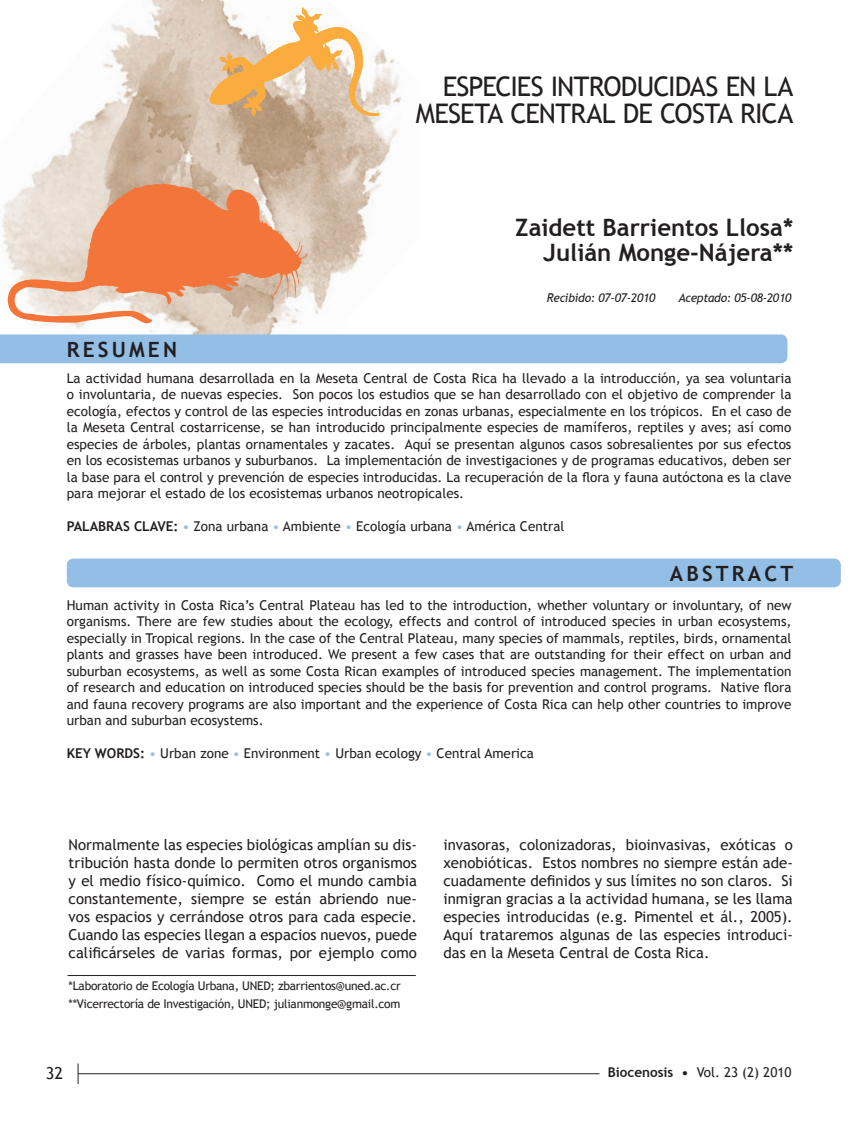
<style>
.page{position:relative;width:864px;height:1134px;background:#fff}
.page>*{position:absolute;margin:0;border:0;box-sizing:border-box;transform-origin:0 0}
.Titulo{font:27px "Trebuchet MS";letter-spacing:-.03em;color:#231f20}
.Autores{font:700 24px "Trebuchet MS";color:#231f20}
.Abstract_titulo{font:700 21px "Trebuchet MS";letter-spacing:.15em;color:#231f20}
.KeyWords{font:700 21px "Trebuchet MS";letter-spacing:.15em;color:#231f20}
.t1{font:16.5px "Trebuchet MS";color:#231f20}
.t2{font:15px/18.1px "Trebuchet MS";color:#231f20;text-align:justify}
.KeyWords-2{font:13.5px/16.5px "Trebuchet MS";color:#231f20;text-align:justify}
.Titulo-2{font:12px "Trebuchet MS";letter-spacing:-.02em;color:#231f20}
.Titulo-3{font:italic 12px "Trebuchet MS";letter-spacing:-.02em;color:#231f20}
.s1{font-weight:700}
.s2{color:#93bee5}
</style>
<div class="page">
<svg style="left:78px;top:1064px;width:1px;height:20px"></svg>
<hr style="left:78px;top:1073px;width:521px;height:1px;background:#231f20">
<img style="left:2px;top:0;width:400px;height:334px">
<svg style="left:6px;top:184px;width:302px;height:144px"></svg>
<svg style="left:210px;top:7px;width:169px;height:110px"></svg>
<div style="left:67px;top:559px;width:774px;height:28px;background:#93bee5;border-radius:7px"></div>
<div style="left:0;top:334px;width:787px;height:29px;background:#93bee5"></div>
<hr style="left:68px;top:975px;width:348px;height:1px;background:#231f20">
<p class="Titulo" style="left:443px;top:70px;width:352px">ESPECIES INTRODUCIDAS EN LA</p>
<p class="Titulo" style="left:416px;top:97px;width:379px">MESETA CENTRAL DE COSTA RICA</p>
<p class="Autores" style="left:515px;top:212px;width:280px">Zaidett Barrientos Llosa*</p>
<p class="Autores" style="left:543px;top:238px;width:252px">Julián Monge-Nájera**</p>
<p class="KeyWords" style="left:67px;top:336px;width:112px">RESUMEN</p>
<p class="Titulo-3" style="left:547px;top:291px;width:110px">Recibido: 07-07-2010</p>
<p class="Titulo-3" style="left:678px;top:291px;width:115px">Aceptado: 05-08-2010</p>
<p class="KeyWords-2" style="left:67px;top:370px;width:726px">La actividad humana desarrollada en la Meseta Central de Costa Rica ha llevado a la introducción, ya sea voluntaria o involuntaria, de nuevas especies. Son pocos los estudios que se han desarrollado con el objetivo de comprender la ecología, efectos y control de las especies introducidas en zonas urbanas, especialmente en los trópicos. En el caso de la Meseta Central costarricense, se han introducido principalmente especies de mamíferos, reptiles y aves; así como especies de árboles, plantas ornamentales y zacates. Aquí se presentan algunos casos sobresalientes por sus efectos en los ecosistemas urbanos y suburbanos. La implementación de investigaciones y de programas educativos, deben ser la base para el control y prevención de especies introducidas. La recuperación de la flora y fauna autóctona es la clave para mejorar el estado de los ecosistemas urbanos neotropicales.</p>
<p class="KeyWords-2" style="left:67px;top:519px;width:499px"><span class="s1">PALABRAS CLAVE:</span> <span class="s2">•</span> Zona urbana <span class="s2">•</span> Ambiente <span class="s2">•</span> Ecología urbana <span class="s2">•</span> América Central</p>
<p class="Abstract_titulo" style="left:670px;top:560px;width:125px">ABSTRACT</p>
<p class="KeyWords-2" style="left:67px;top:597px;width:726px">Human activity in Costa Rica’s Central Plateau has led to the introduction, whether voluntary or involuntary, of new organisms. There are few studies about the ecology, effects and control of introduced species in urban ecosystems, especially in Tropical regions. In the case of the Central Plateau, many species of mammals, reptiles, birds, ornamental plants and grasses have been introduced. We present a few cases that are outstanding for their effect on urban and suburban ecosystems, as well as some Costa Rican examples of introduced species management. The implementation of research and education on introduced species should be the basis for prevention and control programs. Native flora and fauna recovery programs are also important and the experience of Costa Rica can help other countries to improve urban and suburban ecosystems.</p>
<p class="KeyWords-2" style="left:67px;top:745px;width:469px"><span class="s1">KEY WORDS:</span> <span class="s2">•</span> Urban zone <span class="s2">•</span> Environment <span class="s2">•</span> Urban ecology <span class="s2">•</span> Central America</p>
<p class="t2" style="left:69px;top:836px;width:350px">Normalmente las especies biológicas amplían su dis&shy;tribución hasta donde lo permiten otros organismos y el medio físico-químico. Como el mundo cambia constantemente, siempre se están abriendo nue&shy;vos espacios y cerrándose otros para cada especie.<br>Cuando las especies llegan a espacios nuevos, puede calificárseles de varias formas, por ejemplo como</p>
<p class="t2" style="left:443px;top:836px;width:351px">invasoras, colonizadoras, bioinvasivas, exóticas o xenobióticas. Estos nombres no siempre están ade&shy;cuadamente definidos y sus límites no son claros. Si inmigran gracias a la actividad humana, se les llama especies introducidas (e.g. Pimentel et ál., 2005).<br>Aquí trataremos algunas de las especies introduci&shy;das en la Meseta Central de Costa Rica.</p>
<p class="Titulo-2" style="left:69px;top:978px;width:334px">*Laboratorio de Ecología Urbana, UNED; zbarrientos@uned.ac.cr</p>
<p class="Titulo-2" style="left:69px;top:996px;width:333px">**Vicerrectoría de Investigación, UNED; julianmonge@gmail.com</p>
<p class="t1" style="left:46px;top:1064px;width:19px">32</p>
<p class="KeyWords-2" style="left:608px;top:1065px;width:185px"><span class="s1">Biocenosis •</span> Vol. 23 (2) 2010</p>
</div>
